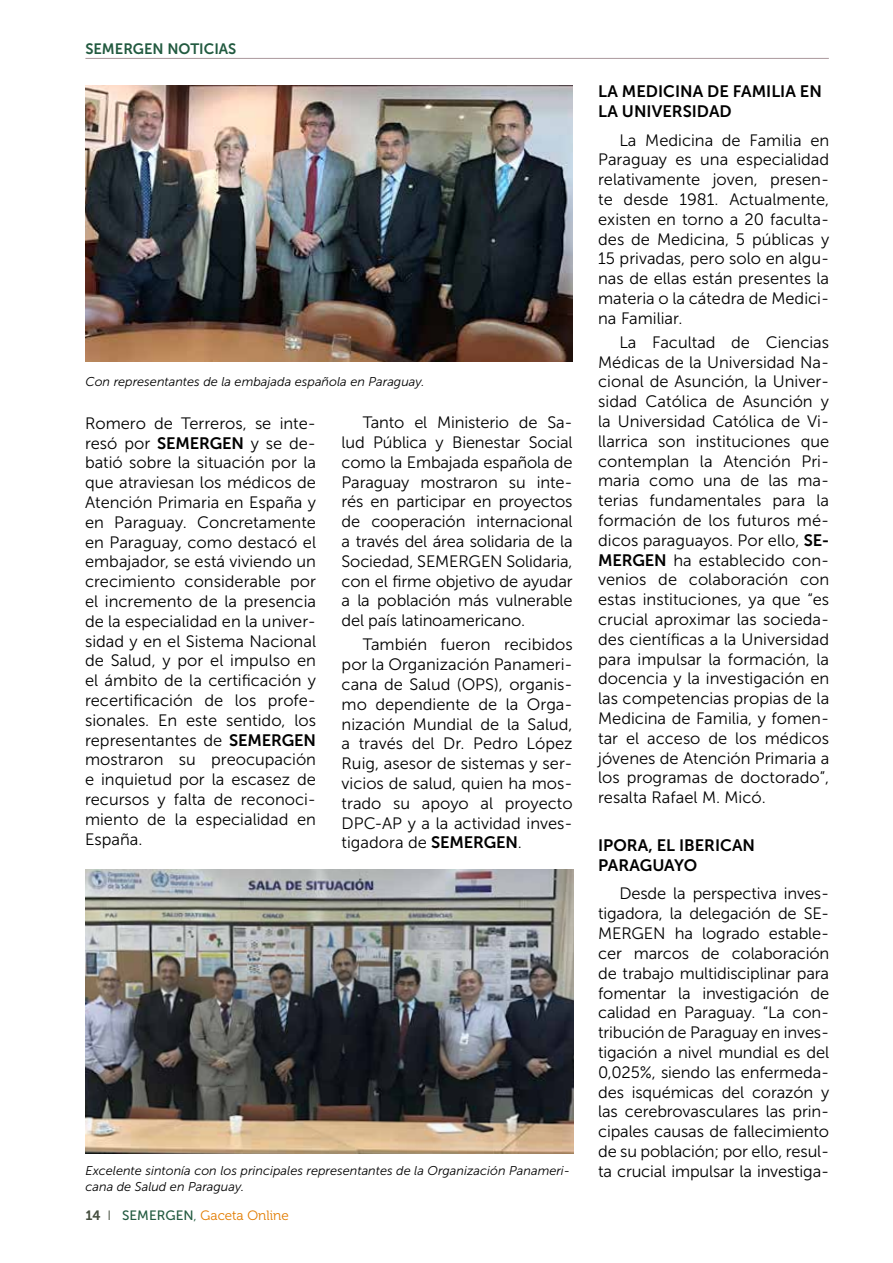
<style>
.page{position:relative;width:893px;height:1263px;background:#fff}
.page>*{position:absolute;margin:0;border:0;box-sizing:border-box;transform-origin:0 0}
.t1{font:16.5px/19.8px "Museo Sans 300";color:#000;text-align:justify}
.t2{font:16.5px/19.8px "Museo Sans 700";color:#000}
.t3{font:15px "Museo Sans 700";color:#225a40}
.t4{font:13.5px "Museo 300";color:#e27c00}
.t5{font:italic 12.75px/15.3px "Museo Sans 300";color:#000}
.s1{font-family:"Museo Sans 700"}
.s2{font-family:"Museo 700";color:#444d3e}
.s3{font-family:"Museo Sans 300";color:#444d3e}
.s4{font-family:"Museo Sans 500";color:#225a40}
.s5{font-family:"Museo Sans 300";color:#225a40}
</style>
<div class="page">
<hr style="left:892px;top:589px;width:1px;height:674px;background:#f2f0f0">
<hr style="left:85px;top:58px;width:744px;height:1px;background:#ab989c">
<img style="left:85px;top:85px;width:488px;height:277px">
<img style="left:85px;top:870px;width:488px;height:283px">
<p class="t3" style="left:85px;top:40px;width:102px">SEMERGEN NOTICI</p>
<p class="t3" style="left:219px;top:40px;width:19px">AS</p>
<p class="t5" style="left:85px;top:374px;width:341px">Con representantes de la embajada española en Paraguay.</p>
<p class="t1" style="left:85px;top:413px;width:233px">Romero de Terreros, se inte&shy;resó por <span class="s1">SEMERGEN</span> y se de&shy;batió sobre la situación por la que atraviesan los médicos de Atención Primaria en España y en Paraguay. Concretamente en Paraguay, como destacó el embajador, se está viviendo un crecimiento considerable por el incremento de la presencia de la especialidad en la univer&shy;sidad y en el Sistema Nacional de Salud, y por el impulso en el ámbito de la certificación y recertificación de los profe&shy;sionales. En este sentido, los representantes de <span class="s1">SEMERGEN </span>mostraron su preocupación e inquietud por la escasez de recursos y falta de reconoci&shy;miento de la especialidad en España.</p>
<p class="t1" style="left:342px;top:413px;width:233px;text-indent:21px">Tanto el Ministerio de Sa&shy;lud Pública y Bienestar Social como la Embajada española de Paraguay mostraron su inte&shy;rés en participar en proyectos de cooperación internacional a través del área solidaria de la Sociedad, SEMERGEN Solidaria, con el firme objetivo de ayudar a la población más vulnerable del país latinoamericano.</p>
<p class="t1" style="left:342px;top:635px;width:233px;text-indent:21px">También fueron recibidos por la Organización Panameri&shy;cana de Salud (OPS), organis&shy;mo dependiente de la Orga&shy;nización Mundial de la Salud, a través del Dr. Pedro López Ruig, asesor de sistemas y ser&shy;vicios de salud, quien ha mos&shy;trado su apoyo al proyecto DPC-AP y a la actividad inves&shy;tigadora de <span class="s1">SEMERGEN</span>.</p>
<p class="t5" style="left:85px;top:1163px;width:486px">Excelente sintonía con los principales representantes de la Organización Panameri&shy;cana de Salud en Paraguay.</p>
<p class="t4" style="left:85px;top:1208px;width:205px"><span class="s2">14</span> <span class="s3">I</span> <span class="s4">SEMERGEN</span><span class="s5">,</span> Gaceta Online</p>
<p class="t2" style="left:598px;top:82px;width:146px">LA MEDICINA DE FAM</p>
<p class="t2" style="left:766px;top:82px;width:45px">ILIA EN</p>
<p class="t2" style="left:598px;top:102px;width:135px">LA UN IVERS IDAD</p>
<p class="t1" style="left:598px;top:130px;width:233px;text-indent:21px">La Medicina de Familia en Paraguay es una especialidad relativamente joven, presen&shy;te desde 1981. Actualmente, existen en torno a 20 faculta&shy;des de Medicina, 5 públicas y 15 privadas, pero solo en algu&shy;nas de ellas están presentes la materia o la cátedra de Medici&shy;na Familiar.</p>
<p class="t1" style="left:598px;top:332px;width:233px;text-indent:21px">La Facultad de Ciencias Médicas de la Universidad Na&shy;cional de Asunción, la Univer&shy;sidad Católica de Asunción y la Universidad Católica de Vi&shy;llarrica son instituciones que contemplan la Atención Pri&shy;maria como una de las ma&shy;terias fundamentales para la formación de los futuros mé&shy;dicos paraguayos. Por ello, <span class="s1">SE-MERGEN</span> ha establecido con&shy;venios de colaboración con estas instituciones, ya que “es crucial aproximar las socieda&shy;des científicas a la Universidad para impulsar la formación, la docencia y la investigación en las competencias propias de la Medicina de Familia, y fomen&shy;tar el acceso de los médicos jóvenes de Atención Primaria a los programas de doctorado”, resalta Rafael M. Micó.</p>
<p class="t2" style="left:598px;top:836px;width:158px">IPORA, EL IBERICAN<br>PARAG</p>
<p class="t2" style="left:652px;top:855px;width:46px">UAYO</p>
<p class="t1" style="left:598px;top:884px;width:233px;text-indent:21px">Desde la perspectiva inves&shy;tigadora, la delegación de SE-MERGEN ha logrado estable&shy;cer marcos de colaboración de trabajo multidisciplinar para fomentar la investigación de calidad en Paraguay. “La con&shy;tribución de Paraguay en inves&shy;tigación a nivel mundial es del 0,025%, siendo las enfermeda&shy;des isquémicas del corazón y las cerebrovasculares las prin&shy;cipales causas de fallecimiento de su población; por ello, resul&shy;ta crucial impulsar la investiga-</p>
</div>
